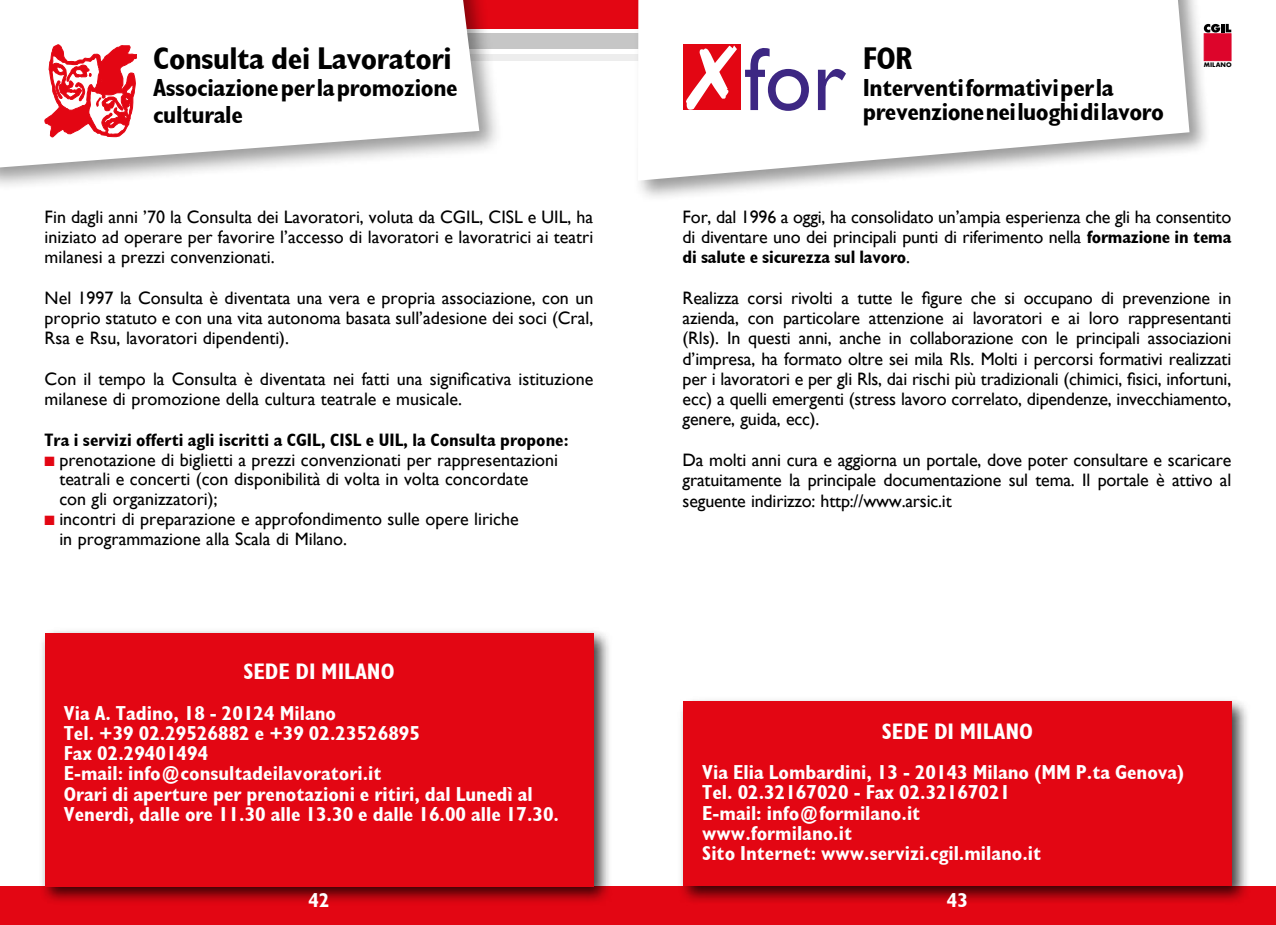
<style>
.page{position:relative;width:1276px;height:925px;background:#fff}
.page>*{position:absolute;margin:0;border:0;box-sizing:border-box;transform-origin:0 0}
.t1{font:700 condensed 31.5px "Gill Sans";letter-spacing:-.015em;color:#000}
.t2{font:700 condensed 24.75px/27px "Gill Sans";letter-spacing:-.015em;color:#000}
.t3{font:700 condensed 22.5px "Gill Sans";color:#fff}
.t4{font:700 condensed 20.25px/20.2px "Gill Sans";color:#fff}
.t5{font:18px/20.2px "Gill Sans";color:#000;text-align:justify}
.t6{font:700 condensed 18px "Gill Sans";color:#000}
.t7{font:700 6.08px "Futura";color:#000}
.s1{color:#e30613}
.s2{font-weight:700;font-stretch:condensed}
</style>
<div class="page">
<div style="left:0;top:0;width:1276px;height:29px;background:#e30613"></div>
<div style="left:0;top:54px;width:1276px;height:7px;background:#ededed"></div>
<div style="left:0;top:33px;width:1276px;height:16px;background:#c6c6c6"></div>
<div style="left:0;top:887px;width:1276px;height:38px;background:#e30613"></div>
<div style="left:39px;top:627px;width:574px;height:279px;background:#000;opacity:.75"></div>
<div style="left:45px;top:633px;width:548px;height:254px;background:#e30613"></div>
<div style="left:677px;top:696px;width:574px;height:209px;background:#000;opacity:.75"></div>
<div style="left:683px;top:702px;width:548px;height:184px;background:#e30613"></div>
<div style="left:0;top:0;width:503px;height:192px;background:#000;opacity:.4"></div>
<svg style="left:0;top:0;width:479px;height:167px"></svg>
<svg style="left:45px;top:45px;width:92px;height:92px"></svg>
<div style="left:1164px;top:0;width:112px;height:82px;background:#fff"></div>
<div style="left:633px;top:0;width:578px;height:203px;background:#000;opacity:.4"></div>
<svg style="left:638px;top:0;width:551px;height:181px"></svg>
<div style="left:683px;top:45px;width:166px;height:66px;background:#fff"></div>
<div style="left:683px;top:45px;width:58px;height:65px;background:#e30613"></div>
<svg style="left:686px;top:45px;width:51px;height:65px"></svg>
<svg style="left:745px;top:48px;width:64px;height:63px"></svg>
<svg style="left:818px;top:69px;width:28px;height:41px"></svg>
<div style="left:1203px;top:33px;width:28px;height:28px;background:#dd052b;border:1px solid #dd052b"></div>
<svg style="left:1203px;top:24px;width:28px;height:9px"></svg>
<h1 class="t1" style="left:153px;top:39px;width:300px">Consulta dei Lavoratori</h1>
<h2 class="t2" style="left:153px;top:74px;width:306px">Associazione per la promozione culturale</h2>
<p class="t5" style="left:45px;top:207px;width:550px">Fin dagli anni ’70 la Consulta dei Lavoratori, voluta da CGIL, CISL e UIL, ha iniziato ad operare per favorire l’accesso di lavoratori e lavoratrici ai teatri milanesi a prezzi convenzionati.</p>
<p class="t5" style="left:45px;top:288px;width:550px">Nel 1997 la Consulta è diventata una vera e propria associazione, con un proprio statuto e con una vita autonoma basata sull’adesione dei soci (Cral, Rsa e Rsu, lavoratori dipendenti).</p>
<p class="t5" style="left:45px;top:369px;width:550px">Con il tempo la Consulta è diventata nei fatti una significativa istituzione milanese di promozione della cultura teatrale e musicale.</p>
<p class="t6" style="left:45px;top:429px;width:525px">Tra i servizi offerti agli iscritti a CGIL, CISL e UIL, la Consulta propone:</p>
<p class="t5" style="left:59px;top:449px;width:500px;text-align:left;text-indent:-15px"><span class="s1">■</span> prenotazione di biglietti a prezzi convenzionati per rappresentazioni teatrali e concerti (con disponibilità di volta in volta concordate con gli organizzatori);</p>
<p class="t5" style="left:59px;top:509px;width:461px;text-indent:-15px"><span class="s1">■</span> incontri di preparazione e approfondimento sulle opere liriche in programmazione alla Scala di Milano.</p>
<p class="t3" style="left:243px;top:658px;width:153px">SEDE DI MILANO</p>
<p class="t4" style="left:64px;top:702px;width:497px">Via A. Tadino, 18 - 20124 Milano<br>Tel. +39 02.29526882 e +39 02.23526895<br>Fax 02.29401494<br>E-mail: info@consultadeilavoratori.it<br>Orari di aperture per prenotazioni e ritiri, dal Lunedì al Venerdì, dalle ore 11.30 alle 13.30 e dalle 16.00 alle 17.30.</p>
<h1 class="t1" style="left:862px;top:39px;width:51px">FOR</h1>
<h2 class="t2" style="left:862px;top:75px;width:303px;line-height:24.8px">Interventi formativi per la prevenzione nei luoghi di lavoro</h2>
<p class="t7" style="left:1203px;top:60px;width:29px">MILANO</p>
<p class="t5" style="left:682px;top:207px;width:550px">For, dal 1996 a oggi, ha consolidato un’ampia esperienza che gli ha consentito di diventare uno dei principali punti di riferimento nella <span class="s2">formazione in tema di salute e sicurezza sul lavoro</span>.</p>
<p class="t5" style="left:682px;top:288px;width:550px">Realizza corsi rivolti a tutte le figure che si occupano di prevenzione in azienda, con particolare attenzione ai lavoratori e ai loro rappresentanti (Rls). In questi anni, anche in collaborazione con le principali associazioni d’impresa, ha formato oltre sei mila Rls. Molti i percorsi formativi realizzati per i lavoratori e per gli Rls, dai rischi più tradizionali (chimici, fisici, infortuni, ecc) a quelli emergenti (stress lavoro correlato, dipendenze, invecchiamento, genere, guida, ecc).</p>
<p class="t5" style="left:682px;top:450px;width:550px">Da molti anni cura e aggiorna un portale, dove poter consultare e scaricare gratuitamente la principale documentazione sul tema. Il portale è attivo al seguente indirizzo: http://www.arsic.it</p>
<p class="t3" style="left:882px;top:717px;width:153px">SEDE DI MILANO</p>
<p class="t4" style="left:702px;top:762px;width:484px">Via Elia Lombardini, 13 - 20143 Milano (MM P.ta Genova)<br>Tel. 02.32167020 - Fax 02.32167021<br>E-mail: info@formilano.it<br>www.formilano.it<br>Sito Internet: www.servizi.cgil.milano.it</p>
<p class="t4" style="left:308px;top:890px;width:23px">42</p>
<p class="t4" style="left:947px;top:890px;width:23px">43</p>
</div>
